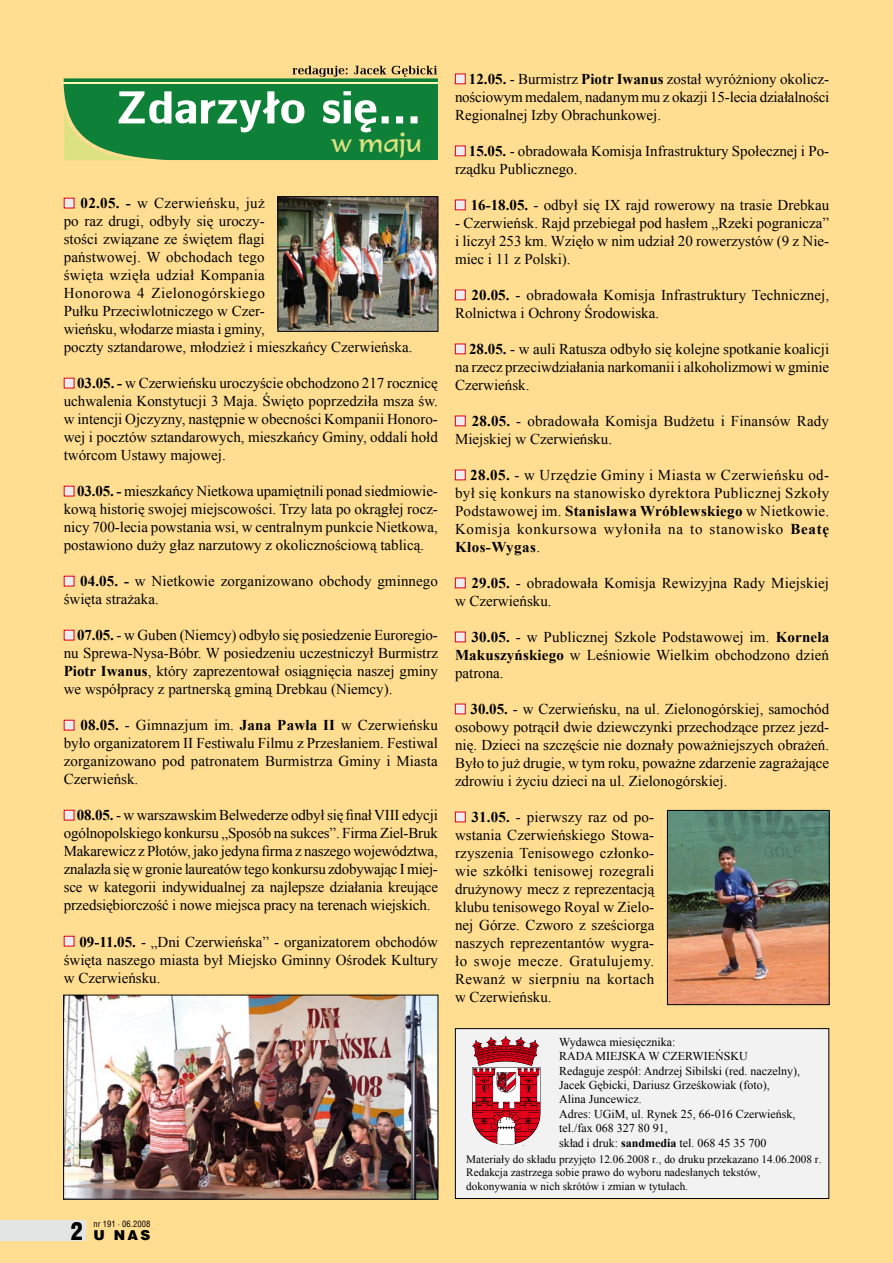
<style>
.page{position:relative;width:893px;height:1263px;background:#ffde92}
.page>*{position:absolute;margin:0;border:0;box-sizing:border-box;transform-origin:0 0}
.t1{font:25.5px "FL Standardowy 8";color:#dce282}
.t2{font:15px/18px "Times New Roman";color:#000;text-align:justify}
.t3{font:900 13.65px "Switzerland";color:#000}
.t4{font:12px/14.4px "Times New Roman";color:#000}
.t5{font:11.25px/13.5px "Times New Roman";color:#000}
.t6{font:8.55px "Switzerland Condensed";letter-spacing:.01em;color:#000}
.s1{font-weight:700}
</style>
<div class="page">
<div style="left:0;top:1220px;width:85px;height:20px;background:#e3e4e4"></div>
<div style="left:455px;top:1029px;width:374px;height:169px;background:#f2f2f3"></div>
<div style="left:455px;top:1028px;width:374px;height:171px;border:1px solid #000"></div>
<svg style="left:472px;top:1036px;width:68px;height:109px"></svg>
<svg style="left:64px;top:66px;width:374px;height:95px;background:#539d5c"></svg>
<div style="left:64px;top:198px;width:10px;height:10px;background:#ececed"></div>
<div style="left:64px;top:378px;width:10px;height:10px;background:#ececed"></div>
<div style="left:64px;top:486px;width:10px;height:10px;background:#ececed"></div>
<div style="left:64px;top:576px;width:10px;height:10px;background:#ececed"></div>
<div style="left:64px;top:630px;width:10px;height:10px;background:#ececed"></div>
<div style="left:64px;top:720px;width:10px;height:10px;background:#ececed"></div>
<div style="left:64px;top:810px;width:10px;height:10px;background:#ececed"></div>
<div style="left:64px;top:936px;width:10px;height:10px;background:#ececed"></div>
<div style="left:455px;top:74px;width:10px;height:10px;background:#ececed"></div>
<div style="left:455px;top:74px;width:11px;height:10px;border:1px solid #e2001a"></div>
<div style="left:455px;top:146px;width:10px;height:10px;background:#ececed"></div>
<div style="left:455px;top:146px;width:11px;height:10px;border:1px solid #e2001a"></div>
<div style="left:455px;top:200px;width:10px;height:10px;background:#ececed"></div>
<div style="left:455px;top:200px;width:11px;height:10px;border:1px solid #e2001a"></div>
<div style="left:455px;top:290px;width:10px;height:10px;background:#ececed"></div>
<div style="left:455px;top:290px;width:11px;height:10px;border:1px solid #e2001a"></div>
<div style="left:455px;top:344px;width:10px;height:10px;background:#ececed"></div>
<div style="left:455px;top:344px;width:11px;height:10px;border:1px solid #e2001a"></div>
<div style="left:455px;top:416px;width:10px;height:10px;background:#ececed"></div>
<div style="left:455px;top:416px;width:11px;height:10px;border:1px solid #e2001a"></div>
<div style="left:455px;top:470px;width:10px;height:10px;background:#ececed"></div>
<div style="left:455px;top:470px;width:11px;height:10px;border:1px solid #e2001a"></div>
<div style="left:455px;top:578px;width:10px;height:10px;background:#ececed"></div>
<div style="left:455px;top:578px;width:11px;height:10px;border:1px solid #e2001a"></div>
<div style="left:455px;top:632px;width:10px;height:10px;background:#ececed"></div>
<div style="left:455px;top:632px;width:11px;height:10px;border:1px solid #e2001a"></div>
<div style="left:455px;top:704px;width:10px;height:10px;background:#ececed"></div>
<div style="left:455px;top:704px;width:11px;height:10px;border:1px solid #e2001a"></div>
<div style="left:455px;top:812px;width:10px;height:10px;background:#ececed"></div>
<div style="left:455px;top:812px;width:11px;height:10px;border:1px solid #e2001a"></div>
<img style="left:65px;top:997px;width:371px;height:200px">
<img style="left:280px;top:198px;width:156px;height:132px">
<div style="left:278px;top:196px;width:160px;height:136px;border:1px solid #000"></div>
<img style="left:669px;top:812px;width:159px;height:191px">
<div style="left:667px;top:810px;width:163px;height:195px;border:1px solid #000"></div>
<h1 class="t1" style="left:332px;top:124px;width:91px">w maju</h1>
<p class="t2" style="left:64px;top:194px;width:350px;text-align:left;text-indent:17px"><span class="s1">02.05. -</span> w Czerwieńsku, już<br>po raz drugi, odbyły się uroczy-<br>stości związane ze świętem flagi<br>państwowej. W obchodach tego<br>święta wzięła udział Kompania<br>Honorowa 4 Zielonogórskiego<br>Pułku Przeciwlotniczego w Czer-<br>wieńsku, włodarze miasta i gminy,<br>poczty sztandarowe, młodzież i mieszkańcy Czerwieńska.</p>
<p class="t2" style="left:64px;top:374px;width:376px;text-indent:13px"><span class="s1">03.05. -</span> w Czerwieńsku uroczyście obchodzono 217 rocznicę uchwalenia Konstytucji 3 Maja. Święto poprzedziła msza św. w intencji Ojczyzny, następnie w obecności Kompanii Honoro&shy;wej i pocztów sztandarowych, mieszkańcy Gminy, oddali hołd twórcom Ustawy majowej.</p>
<p class="t2" style="left:64px;top:482px;width:376px;text-indent:13px"><span class="s1">03.05. -</span> mieszkańcy Nietkowa upamiętnili ponad siedmiowie&shy;kową historię swojej miejscowości. Trzy lata po okrągłej rocz&shy;nicy 700-lecia powstania wsi, w centralnym punkcie Nietkowa, postawiono duży głaz narzutowy z okolicznościową tablicą.</p>
<p class="t2" style="left:64px;top:572px;width:376px;text-indent:16px"><span class="s1">04.05. -</span> w Nietkowie zorganizowano obchody gminnego święta strażaka.</p>
<p class="t2" style="left:64px;top:626px;width:376px;text-indent:13px"><span class="s1">07.05.</span> - w Guben (Niemcy) odbyło się posiedzenie Euroregio&shy;nu Sprewa-Nysa-Bóbr. W posiedzeniu uczestniczył Burmistrz <span class="s1">Piotr Iwanus</span>, który zaprezentował osiągnięcia naszej gminy we współpracy z partnerską gminą Drebkau (Niemcy).</p>
<p class="t2" style="left:64px;top:716px;width:376px;text-indent:17px"><span class="s1">08.05.</span> - Gimnazjum im. <span class="s1">Jana Pawła II</span> w Czerwieńsku było organizatorem II Festiwalu Filmu z Przesłaniem. Festiwal zorganizowano pod patronatem Burmistrza Gminy i Miasta Czerwieńsk.</p>
<p class="t2" style="left:64px;top:806px;width:376px;text-indent:13px"><span class="s1">08.05.</span> - w warszawskim Belwederze odbył się finał VIII edycji ogólnopolskiego konkursu „Sposób na sukces”. Firma Ziel-Bruk Makarewicz z Płotów, jako jedyna firma z naszego województwa, znalazła się w gronie laureatów tego konkursu zdobywając I miej&shy;sce w kategorii indywidualnej za najlepsze działania kreujące przedsiębiorczość i nowe miejsca pracy na terenach wiejskich.</p>
<p class="t2" style="left:64px;top:932px;width:376px;text-indent:16px"><span class="s1">09-11.05.</span> - „Dni Czerwieńska” - organizatorem obchodów święta naszego miasta był Miejsko Gminny Ośrodek Kultury w Czerwieńsku.</p>
<p class="t6" style="left:93px;top:1219px;width:59px">nr 191 • 06.2008</p>
<p class="t3" style="left:93px;top:1227px;width:59px">U NAS</p>
<p class="t2" style="left:455px;top:70px;width:376px;text-indent:14px"><span class="s1">12.05.</span> - Burmistrz <span class="s1">Piotr Iwanus</span> został wyróżniony okolicz&shy;nościowym medalem, nadanym mu z okazji 15-lecia działalności Regionalnej Izby Obrachunkowej.</p>
<p class="t2" style="left:455px;top:142px;width:376px;text-indent:14px"><span class="s1">15.05.</span> - obradowała Komisja Infrastruktury Społecznej i Po&shy;rządku Publicznego.</p>
<p class="t2" style="left:471px;top:196px;width:360px"><span class="s1">16-18.05.</span> - odbył się IX rajd rowerowy na trasie Drebkau</p>
<p class="t2" style="left:455px;top:214px;width:376px">- Czerwieńsk. Rajd przebiegał pod hasłem „Rzeki pogranicza” i liczył 253 km. Wzięło w nim udział 20 rowerzystów (9 z Nie&shy;miec i 11 z Polski).</p>
<p class="t2" style="left:455px;top:286px;width:376px;text-indent:17px"><span class="s1">20.05.</span> - obradowała Komisja Infrastruktury Technicznej,<br>Rolnictwa i Ochrony Środowiska.</p>
<p class="t2" style="left:455px;top:340px;width:376px;text-indent:14px"><span class="s1">28.05.</span> - w auli Ratusza odbyło się kolejne spotkanie koalicji na rzecz przeciwdziałania narkomanii i alkoholizmowi w gminie Czerwieńsk.</p>
<p class="t2" style="left:455px;top:412px;width:376px;text-indent:17px"><span class="s1">28.05.</span> - obradowała Komisja Budżetu i Finansów Rady<br>Miejskiej w Czerwieńsku.</p>
<p class="t2" style="left:455px;top:466px;width:376px;text-indent:15px"><span class="s1">28.05.</span> - w Urzędzie Gminy i Miasta w Czerwieńsku od&shy;był się konkurs na stanowisko dyrektora Publicznej Szkoły Podstawowej im. <span class="s1">Stanisława Wróblewskiego</span> w Nietkowie.<br>Komisja konkursowa wyłoniła na to stanowisko <span class="s1">Beatę Kłos-Wygas</span>.</p>
<p class="t2" style="left:455px;top:574px;width:376px;text-indent:17px"><span class="s1">29.05.</span> - obradowała Komisja Rewizyjna Rady Miejskiej w Czerwieńsku.</p>
<p class="t2" style="left:455px;top:628px;width:376px;text-indent:17px"><span class="s1">30.05.</span> - w Publicznej Szkole Podstawowej im. <span class="s1">Kornela Makuszyńskiego</span> w Leśniowie Wielkim obchodzono dzień patrona.</p>
<p class="t2" style="left:455px;top:700px;width:376px;text-indent:16px"><span class="s1">30.05.</span> - w Czerwieńsku, na ul. Zielonogórskiej, samochód osobowy potrącił dwie dziewczynki przechodzące przez jezd&shy;nię. Dzieci na szczęście nie doznały poważniejszych obrażeń.<br>Było to już drugie, w tym roku, poważne zdarzenie zagrażające zdrowiu i życiu dzieci na ul. Zielonogórskiej.</p>
<p class="t2" style="left:455px;top:808px;width:201px;text-indent:17px"><span class="s1">31.05.</span> - pierwszy raz od po&shy;wstania Czerwieńskiego Stowa&shy;rzyszenia Tenisowego członko&shy;wie szkółki tenisowej rozegrali drużynowy mecz z reprezentacją klubu tenisowego Royal w Zielo&shy;nej Górze. Czworo z sześciorga naszych reprezentantów wygra&shy;ło swoje mecze. Gratulujemy.<br>Rewanż w sierpniu na kortach w Czerwieńsku.</p>
<p class="t4" style="left:559px;top:1034px;width:242px">Wydawca miesięcznika:<br>RADA MIEJ-SKA W CZERWIEŃSKU<br>Redaguje zespół: Andrzej Sibilski (red. naczelny), Jacek Gę-bic-ki, Dariusz Grześkowiak (foto),<br>Alina Jun-ce-wicz.<br>Adres: UGiM, ul. Rynek 25, 66-016 Czer-wieńsk, tel./fax 068 327 80 91,<br>skład i druk: <span class="s1">sandmedia</span> tel. 068 45 35 700</p>
<p class="t5" style="left:466px;top:1152px;width:357px">Materiały do składu przyjęto 12.06.2008 r., do dru-ku przekazano 14.06.2008 r.<br>Redakcja za-strze-ga sobie prawo do wy-bo-ru nadesłanych tekstów, do-ko-ny-wa-nia w nich skró-tów i zmian w tytułach.</p>
</div>
